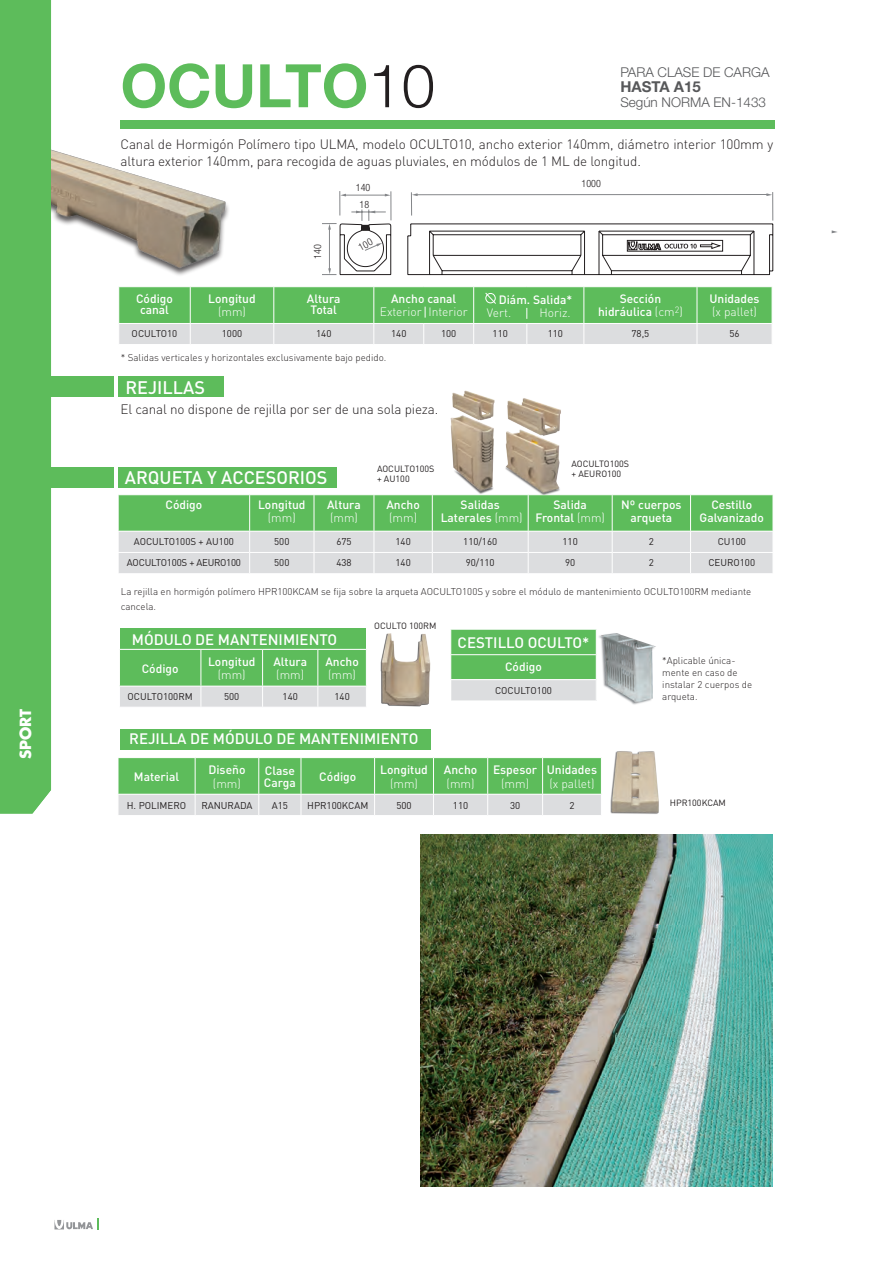
<style>
.page{position:relative;width:893px;height:1263px;background:#fff}
.page>*{position:absolute;margin:0;border:0;box-sizing:border-box;transform-origin:0 0}
.t1{font:700 60px "Helvetica Neue LT Std";color:#5dbc5b}
.t2{font:500 18px "DIN";color:#fff}
.t3{font:500 15px "DIN";color:#fff}
.t4{font:700 15px "Helvetica Neue LT Std";color:#57585a}
.t5{font:700 15px "Futura";color:#fff}
.t6{font:300 13.5px/16.5px "DIN";letter-spacing:-.01em;color:#231f20}
.t7{font:300 13.5px "Helvetica Neue LT Std";color:#57585a}
.t8{font:500 12px/13.5px "DIN";color:#fff;text-align:center}
.t9{font:300 12px "DIN";color:#fff}
.t10{font:300 condensed 10.05px/16.8px "Helvetica Neue LT Std";color:#231f20;text-align:center}
.t11{font:300 9.75px/12px "DIN";color:#231f20}
.t12{font:9.75px "DIN";color:#231f20}
.t13{font:9.75px "DIN";letter-spacing:-.03em;color:#231f20}
.t14{font:9px/10.5px "DIN";color:#231f20}
.s1{font-weight:300;color:#231f20}
.s2{font-weight:300}
</style>
<div class="page">
<svg style="left:54px;top:1218px;width:44px;height:11px"></svg>
<div style="left:0;top:0;width:51px;height:813px;background:#5dbc5b"></div>
<svg style="left:832px;top:230px;width:5px;height:3px"></svg>
<img style="left:51px;top:149px;width:178px;height:126px">
<div style="left:49px;top:467px;width:65px;height:21px;background:#5dbc5b"></div>
<div style="left:51px;top:376px;width:63px;height:21px;background:#5dbc5b"></div>
<div style="left:120px;top:121px;width:655px;height:8px;background:#5dbc5b"></div>
<div style="left:119px;top:376px;width:105px;height:21px;background:#5dbc5b"></div>
<div style="left:119px;top:467px;width:218px;height:21px;background:#5dbc5b"></div>
<svg style="left:118px;top:495px;width:655px;height:78px;background:#a4cfa5"></svg>
<svg style="left:118px;top:758px;width:482px;height:57px;background:#8fc98f"></svg>
<div style="left:120px;top:628px;width:245px;height:21px;background:#5dbc5b"></div>
<div style="left:120px;top:729px;width:311px;height:20px;background:#5dbc5b"></div>
<svg style="left:450px;top:629px;width:147px;height:71px;background:#88c888"></svg>
<img style="left:590px;top:631px;width:66px;height:74px">
<svg style="left:118px;top:287px;width:654px;height:57px;background:#8fca8f"></svg>
<img style="left:514px;top:398px;width:47px;height:96px">
<img style="left:432px;top:390px;width:82px;height:107px">
<img style="left:360px;top:631px;width:71px;height:76px">
<svg style="left:119px;top:649px;width:248px;height:58px;background:#91ca91"></svg>
<img style="left:600px;top:751px;width:59px;height:64px">
<img style="left:421px;top:834px;width:351px;height:352px">
<svg style="left:322px;top:191px;width:452px;height:84px"></svg>
<p class="t5" style="left:15px;top:759px;width:52px;rotate:-90deg">SPORT</p>
<h1 class="t1" style="left:120px;top:49px;width:316px">OCULTO<span class="s1">10</span></h1>
<p class="t7" style="left:620px;top:64px;width:151px">PARA CLASE DE CARGA</p>
<p class="t4" style="left:620px;top:77px;width:82px">HASTA A15</p>
<p class="t7" style="left:620px;top:94px;width:147px">Según NORMA EN-1433</p>
<p class="t6" style="left:120px;top:136px;width:654px">Canal de Hormigón Polímero tipo ULMA, modelo OCULTO10, ancho exterior 140mm, diámetro interior 100mm y altura exterior 140mm, para recogida de aguas pluviales, en módulos de 1 ML de longitud.</p>
<p class="t8" style="left:136px;top:292px;width:38px;line-height:11.4px">Código canal</p>
<p class="t8" style="left:208px;top:291px;width:49px">Longitud</p>
<p class="t9" style="left:218px;top:304px;width:29px">(mm)</p>
<p class="t10" style="left:356px;top:179px;width:16px">140<br>18</p>
<p class="t10" style="left:582px;top:175px;width:21px">1000</p>
<p class="t10" style="left:309px;top:259px;width:16px;rotate:-90deg">140</p>
<p class="t8" style="left:307px;top:292px;width:35px;line-height:11.4px">Altura<br>Total</p>
<p class="t8" style="left:391px;top:291px;width:67px">Ancho canal</p>
<p class="t9" style="left:380px;top:304px;width:89px">Exterior Interior</p>
<p class="t8" style="left:499px;top:292px;width:75px">Diám. Salida*</p>
<p class="t9" style="left:487px;top:306px;width:26px">Vert.</p>
<p class="t9" style="left:539px;top:306px;width:33px">Horiz.</p>
<p class="t8" style="left:598px;top:291px;width:86px">Sección hidráulica <span class="s2">(cm</span><sup>2</sup><span class="s2">)</span></p>
<p class="t8" style="left:709px;top:291px;width:52px">Unidades</p>
<p class="t9" style="left:712px;top:304px;width:46px">(x pallet)</p>
<p class="t12" style="left:132px;top:328px;width:47px">OCULTO10</p>
<p class="t12" style="left:222px;top:328px;width:22px">1000</p>
<p class="t12" style="left:316px;top:328px;width:17px">140</p>
<p class="t12" style="left:391px;top:328px;width:17px">140</p>
<p class="t12" style="left:441px;top:328px;width:17px">100</p>
<p class="t12" style="left:493px;top:328px;width:17px">110</p>
<p class="t12" style="left:548px;top:328px;width:17px">110</p>
<p class="t12" style="left:631px;top:328px;width:19px">78,5</p>
<p class="t12" style="left:729px;top:328px;width:12px">56</p>
<p class="t11" style="left:121px;top:351px;width:267px">* Salidas verticales y horizontales exclusivamente bajo pedido.</p>
<h2 class="t2" style="left:125px;top:376px;width:81px">REJILLAS</h2>
<p class="t6" style="left:120px;top:401px;width:319px">El canal no dispone de rejilla por ser de una sola pieza.</p>
<h2 class="t2" style="left:125px;top:466px;width:204px">ARQUETA Y ACCESORIOS</h2>
<p class="t8" style="left:165px;top:497px;width:38px">Código</p>
<p class="t8" style="left:258px;top:497px;width:49px">Longitud</p>
<p class="t9" style="left:268px;top:511px;width:29px">(mm)</p>
<p class="t8" style="left:327px;top:497px;width:35px">Altura</p>
<p class="t9" style="left:330px;top:511px;width:29px">(mm)</p>
<p class="t14" style="left:377px;top:463px;width:59px">AOCULTO100S + AU100</p>
<p class="t14" style="left:571px;top:458px;width:59px">AOCULTO100S + AEURO100</p>
<p class="t8" style="left:386px;top:497px;width:35px">Ancho</p>
<p class="t9" style="left:389px;top:511px;width:29px">(mm)</p>
<p class="t8" style="left:441px;top:497px;width:83px">Salidas<br>Laterales <span class="s2">(mm)</span></p>
<p class="t8" style="left:535px;top:497px;width:71px">Salida<br>Frontal <span class="s2">(mm)</span></p>
<p class="t8" style="left:621px;top:497px;width:62px">Nº cuerpos arqueta</p>
<p class="t8" style="left:700px;top:497px;width:66px">Cestillo<br>Galvanizado</p>
<p class="t12" style="left:134px;top:535px;width:102px">AOCULTO100S + AU100</p>
<p class="t12" style="left:274px;top:535px;width:17px">500</p>
<p class="t12" style="left:336px;top:535px;width:17px">675</p>
<p class="t12" style="left:395px;top:535px;width:17px">140</p>
<p class="t12" style="left:463px;top:535px;width:35px">110/160</p>
<p class="t12" style="left:563px;top:535px;width:17px">110</p>
<p class="t12" style="left:649px;top:535px;width:7px">2</p>
<p class="t12" style="left:718px;top:535px;width:30px">CU100</p>
<p class="t13" style="left:127px;top:557px;width:115px">AOCULTO100S + AEURO100</p>
<p class="t12" style="left:274px;top:557px;width:17px">500</p>
<p class="t12" style="left:336px;top:557px;width:17px">438</p>
<p class="t12" style="left:395px;top:557px;width:17px">140</p>
<p class="t12" style="left:466px;top:557px;width:30px">90/110</p>
<p class="t12" style="left:565px;top:557px;width:12px">90</p>
<p class="t12" style="left:649px;top:557px;width:7px">2</p>
<p class="t12" style="left:708px;top:557px;width:48px">CEURO100</p>
<p class="t11" style="left:121px;top:584px;width:632px;line-height:15px">La rejilla en hormigón polímero HPR100KCAM se fija sobre la arqueta AOCULTO100S y sobre el módulo de mantenimiento OCULTO100RM mediante cancela.</p>
<p class="t3" style="left:132px;top:630px;width:207px">MÓDULO DE MANTENIMIENTO</p>
<p class="t14" style="left:374px;top:621px;width:64px">OCULTO 100RM</p>
<p class="t3" style="left:458px;top:632px;width:133px">CESTILLO OCULTO*</p>
<p class="t8" style="left:505px;top:659px;width:38px">Código</p>
<p class="t12" style="left:495px;top:684px;width:58px">COCULTO100</p>
<p class="t11" style="left:662px;top:654px;width:92px">*Aplicable única&shy;mente en caso de instalar 2 cuerpos de arqueta.</p>
<p class="t8" style="left:208px;top:654px;width:49px">Longitud</p>
<p class="t9" style="left:218px;top:668px;width:29px">(mm)</p>
<p class="t8" style="left:273px;top:654px;width:35px">Altura</p>
<p class="t9" style="left:276px;top:668px;width:29px">(mm)</p>
<p class="t8" style="left:325px;top:654px;width:35px">Ancho</p>
<p class="t9" style="left:328px;top:668px;width:29px">(mm)</p>
<p class="t8" style="left:142px;top:661px;width:38px">Código</p>
<p class="t12" style="left:128px;top:690px;width:67px">OCULTO100RM</p>
<p class="t12" style="left:224px;top:690px;width:17px">500</p>
<p class="t12" style="left:283px;top:690px;width:17px">140</p>
<p class="t12" style="left:334px;top:690px;width:17px">140</p>
<p class="t3" style="left:129px;top:729px;width:291px">REJILLA DE MÓDULO DE MANTENIMIENTO</p>
<p class="t8" style="left:134px;top:769px;width:47px">Material</p>
<p class="t8" style="left:208px;top:763px;width:39px">Diseño</p>
<p class="t9" style="left:213px;top:776px;width:30px">(mm)</p>
<p class="t8" style="left:264px;top:765px;width:33px;line-height:11.6px;text-align:left">Clase<br>Carga</p>
<p class="t8" style="left:319px;top:769px;width:38px">Código</p>
<p class="t8" style="left:380px;top:763px;width:49px">Longitud</p>
<p class="t9" style="left:390px;top:776px;width:30px">(mm)</p>
<p class="t8" style="left:444px;top:763px;width:35px">Ancho</p>
<p class="t9" style="left:447px;top:776px;width:30px">(mm)</p>
<p class="t8" style="left:493px;top:763px;width:46px">Espesor</p>
<p class="t9" style="left:501px;top:776px;width:30px">(mm)</p>
<p class="t8" style="left:547px;top:763px;width:52px">Unidades</p>
<p class="t9" style="left:549px;top:776px;width:47px">(x pallet)</p>
<p class="t12" style="left:127px;top:799px;width:61px">H. POLIMERO</p>
<p class="t12" style="left:201px;top:799px;width:53px">RANURADA</p>
<p class="t12" style="left:272px;top:799px;width:18px">A15</p>
<p class="t12" style="left:307px;top:799px;width:63px">HPR100KCAM</p>
<p class="t12" style="left:396px;top:799px;width:17px">500</p>
<p class="t12" style="left:453px;top:799px;width:17px">110</p>
<p class="t12" style="left:510px;top:799px;width:12px">30</p>
<p class="t12" style="left:569px;top:799px;width:7px">2</p>
<p class="t14" style="left:670px;top:797px;width:58px">HPR100KCAM</p>
</div>
